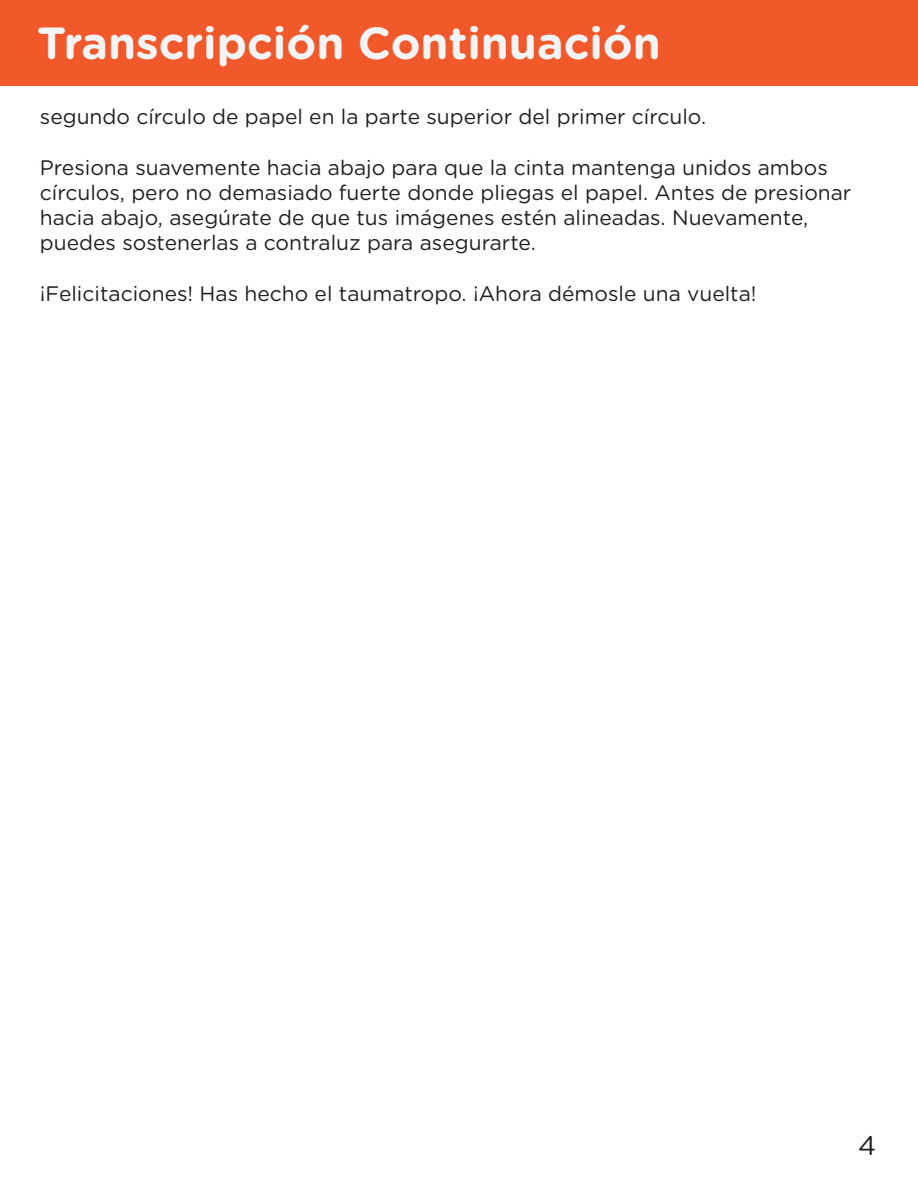
<style>
.page{position:relative;width:918px;height:1188px;background:#fff}
.page>*{position:absolute;margin:0;border:0;box-sizing:border-box;transform-origin:0 0}
.t1{font:700 45px "Gotham Rounded";color:#f3f4f6}
.t2{font:27px "Gotham Rounded";color:#231f20}
.t3{font:21px/25.2px "Gotham Rounded";color:#231f20}
</style>
<div class="page">
<div style="left:0;top:0;width:918px;height:86px;background:#f1582a"></div>
<h1 class="t1" style="left:37px;top:10px;width:625px">Transcripción Continuación</h1>
<p class="t3" style="left:40px;top:103px;width:668px">segundo círculo de papel en la parte superior del primer círculo.</p>
<p class="t3" style="left:40px;top:154px;width:813px">Presiona suavemente hacia abajo para que la cinta mantenga unidos ambos círculos, pero no demasiado fuerte donde pliegas el papel. Antes de presionar hacia abajo, asegúrate de que tus imágenes estén alineadas. Nuevamente, puedes sostenerlas a contraluz para asegurarte.</p>
<p class="t3" style="left:40px;top:280px;width:718px">¡Felicitaciones! Has hecho el taumatropo. ¡Ahora démosle una vuelta!</p>
<p class="t2" style="left:858px;top:1127px;width:20px">4</p>
</div>
